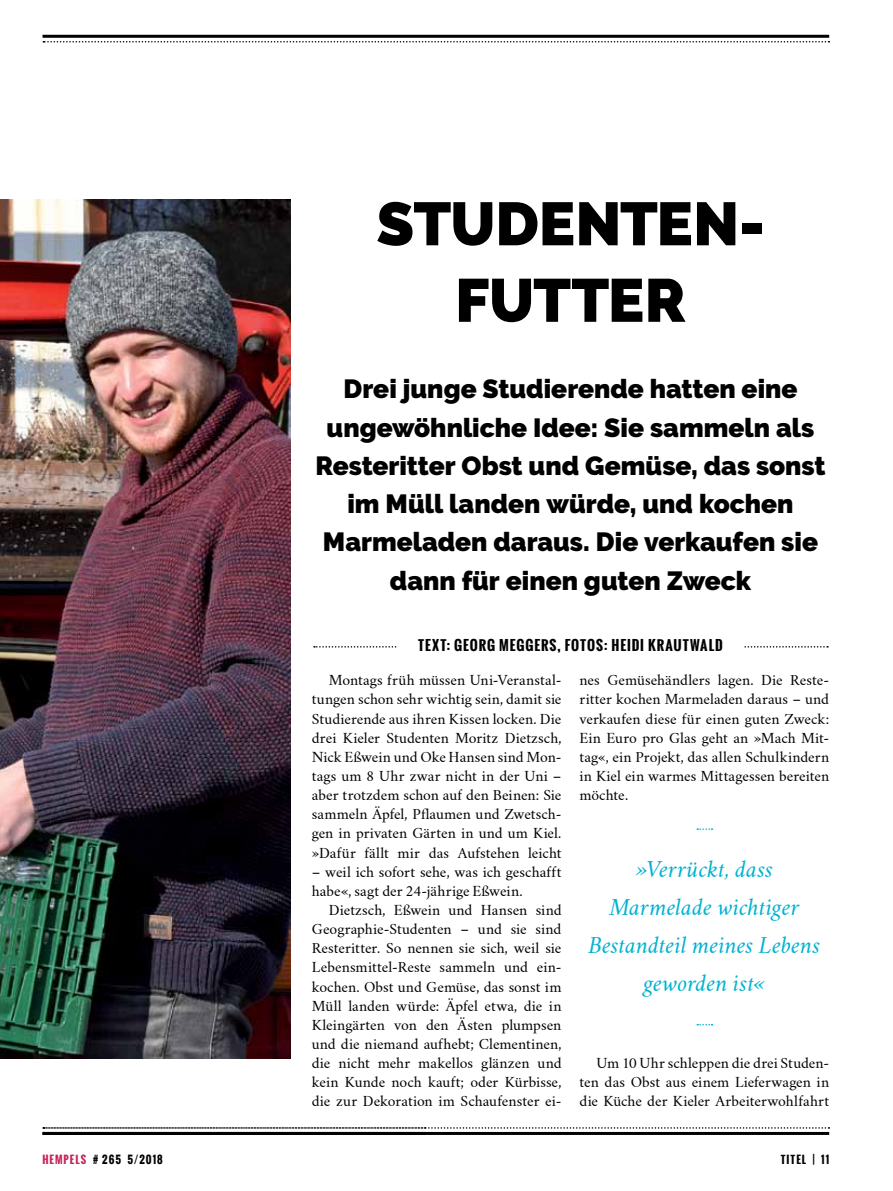
<style>
.page{position:relative;width:893px;height:1191px;background:#fff}
.page>*{position:absolute;margin:0;border:0;box-sizing:border-box;transform-origin:0 0}
.t1{font:900 60.75px "Raleway";color:#000}
.t2{font:900 26.25px/38.2px "Raleway";color:#000;text-align:center}
.t3{font:italic 21.75px/38.2px "Crimson Text";color:#00b3d1;text-align:center}
.t4{font:13.5px/19.2px "Crimson Text";color:#000;text-align:justify}
.t5{font:700 13.5px "Oswald";letter-spacing:.07em;color:#000}
.t6{font:700 10.5px "Oswald";letter-spacing:.1em;color:#000}
.s1{color:#c82258}
</style>
<div class="page">
<hr style="left:43px;top:1132px;width:786px;height:3px;background:#000">
<hr style="left:43px;top:35px;width:786px;height:3px;background:#000">
<svg style="left:43px;top:41px;width:786px;height:2px"></svg>
<svg style="left:43px;top:1127px;width:786px;height:1px"></svg>
<img style="left:0;top:199px;width:291px;height:859px">
<svg style="left:697px;top:828px;width:15px;height:2px"></svg>
<svg style="left:697px;top:1024px;width:15px;height:1px"></svg>
<svg style="left:314px;top:646px;width:514px;height:1px"></svg>
<div style="left:398px;top:635px;width:345px;height:28px;background:#fff"></div>
<h1 class="t1" style="left:377px;top:189px;width:78px">Studenten</h1>
<h1 class="t1" style="left:739px;top:189px;width:27px">-</h1>
<h1 class="t1" style="left:455px;top:265px;width:39px">futter</h1>
<h2 class="t2" style="left:315px;top:370px;width:512px">Drei junge Studierende hatten eine ungewöhnliche Idee: Sie sammeln als Resteritter Obst und Gemüse, das sonst im Müll landen würde, und kochen Marmeladen daraus. Die verkaufen sie dann für einen guten Zweck</h2>
<p class="t5" style="left:418px;top:635px;width:156px">TEXT: GEORG MEGGERS, FOTOS</p>
<p class="t5" style="left:604px;top:635px;width:88px">: HEIDI KRAUTWALD</p>
<p class="t4" style="left:312px;top:671px;width:251px;text-indent:17px">Montags früh müssen Uni-Veranstal&shy;tungen schon sehr wichtig sein, damit sie Studierende aus ihren Kissen locken. Die drei Kieler Studenten Moritz Dietzsch, Nick Eßwein und Oke Hansen sind Mon&shy;tags um 8 Uhr zwar nicht in der Uni – aber trotzdem schon auf den Beinen: Sie sammeln Äpfel, Pflaumen und Zwetsch&shy;gen in privaten Gärten in und um Kiel. »Dafür fällt mir das Aufstehen leicht</p>
<p class="t4" style="left:312px;top:862px;width:251px">– weil ich sofort sehe, was ich geschafft habe«, sagt der 24-jährige Eßwein.</p>
<p class="t4" style="left:312px;top:900px;width:251px;text-indent:17px">Dietzsch, Eßwein und Hansen sind Geographie-Studenten – und sie sind Resteritter. So nennen sie sich, weil sie Lebensmittel-Reste sammeln und ein&shy;kochen. Obst und Gemüse, das sonst im Müll landen würde: Äpfel etwa, die in Kleingärten von den Ästen plumpsen und die niemand aufhebt; Clementinen, die nicht mehr makellos glänzen und kein Kunde noch kauft; oder Kürbisse, die zur Dekoration im Schaufenster ei-</p>
<p class="t4" style="left:579px;top:671px;width:251px">nes Gemüsehändlers lagen. Die Reste&shy;ritter kochen Marmeladen daraus – und verkaufen diese für einen guten Zweck:<br>Ein Euro pro Glas geht an »Mach Mit&shy;tag«, ein Projekt, das allen Schulkindern in Kiel ein warmes Mittagessen bereiten möchte.</p>
<h3 class="t3" style="left:588px;top:850px;width:233px">»Verrückt, dass<br>Marmelade wichtiger<br>Bestandteil meines Lebens geworden ist«</h3>
<p class="t4" style="left:579px;top:1053px;width:251px;text-indent:17px">Um 10 Uhr schleppen die drei Studen&shy;ten das Obst aus einem Lieferwagen in die Küche der Kieler Arbeiterwohlfahrt</p>
<p class="t6" style="left:43px;top:1151px;width:122px"><span class="s1">HEMPELS</span> # 265 5/2018</p>
<p class="t6" style="left:781px;top:1151px;width:50px">TITEL | 11</p>
</div>
